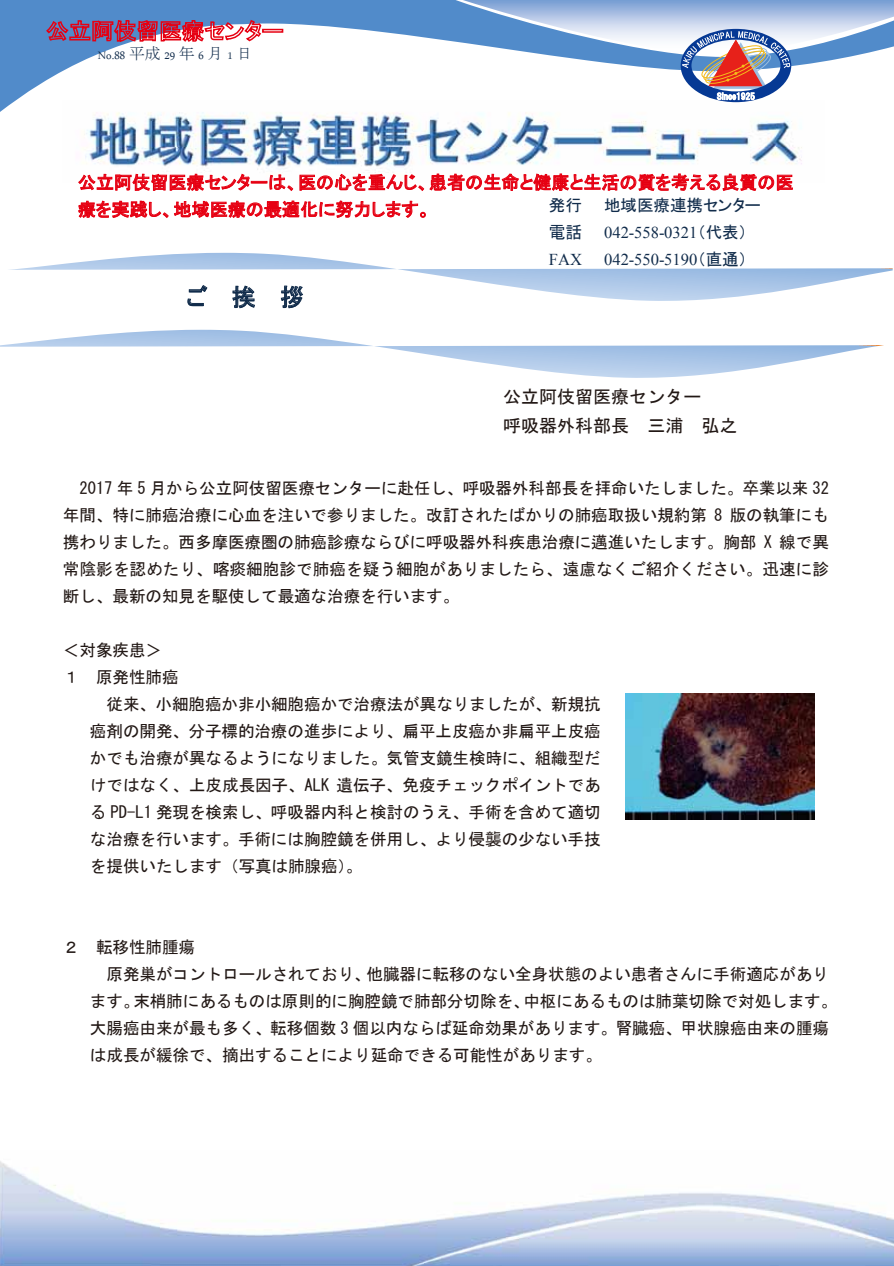
<style>
.page{position:relative;width:894px;height:1266px;background:#fff}
.page>*{position:absolute;margin:0;border:0;box-sizing:border-box;transform-origin:0 0}
.t1{font:24px "MS Gothic";color:#112c4b}
.t2{font:18px/27px "MS P Gothic";color:#e60012}
.t3{font:18px/29.7px "MS Gothic";color:#221815}
.t4{font:16.5px/27px "MS Gothic";color:#221815;text-align:justify}
.t5{font:16.5px "Times New Roman";color:#112c4b}
.t6{font:16.5px "MS P Gothic";color:#112c4b}
.t7{font:15.9px "Arabic Typesetting";color:#112c4b}
.s1{font-family:"MS Mincho"}
.s2{font-family:"MS P Gothic"}
</style>
<div class="page">
<svg style="left:0;top:0;width:462px;height:112px"></svg>
<svg style="left:45px;top:7px;width:239px;height:55px"></svg>
<img style="left:62px;top:100px;width:740px;height:82px">
<svg style="left:78px;top:173px;width:714px;height:45px"></svg>
<svg style="left:9px;top:253px;width:883px;height:55px"></svg>
<img style="left:625px;top:693px;width:189px;height:126px">
<svg style="left:0;top:330px;width:883px;height:48px"></svg>
<svg style="left:462px;top:0;width:431px;height:102px"></svg>
<img style="left:414px;top:1208px;width:479px;height:58px">
<p class="t7" style="left:98px;top:47px;width:156px">No.88<span class="s1">平成</span>29<span class="s1">年</span>6<span class="s1">月</span>1<span class="s1">日</span></p>
<p class="t2" style="left:78px;top:169px;width:716px">公立阿伎留医療センターは、医の心を重んじ、患者の生命と健康と生活の質を考える良質の医療を実践し、地域医療の最適化に努力します。</p>
<p class="t6" style="left:548px;top:197px;width:35px">発行</p>
<p class="t6" style="left:604px;top:197px;width:158px">地域医療連携センター</p>
<p class="t6" style="left:548px;top:224px;width:35px">電話</p>
<p class="t5" style="left:604px;top:222px;width:144px">042-558-0321<span class="s2">（代表）</span></p>
<p class="t5" style="left:548px;top:249px;width:35px">FAX</p>
<p class="t5" style="left:604px;top:249px;width:144px">042-550-5190<span class="s2">（直通）</span></p>
<h1 class="t1" style="left:183px;top:285px;width:122px">ご挨拶</h1>
<p class="t3" style="left:503px;top:381px;width:235px">公立阿伎留医療センター<br>呼吸器外科部長 三浦 弘之</p>
<p class="t4" style="left:63px;top:475px;width:767px;text-indent:17px">2017 年 5 月から公立阿伎留医療センターに赴任し、呼吸器外科部長を拝命いたしました。卒業以来 32年間、特に肺癌治療に心血を注いで参りました。改訂されたばかりの肺癌取扱い規約第 8 版の執筆にも携わりました。西多摩医療圏の肺癌診療ならびに呼吸器外科疾患治療に邁進いたします。胸部 X 線で異常陰影を認めたり、喀痰細胞診で肺癌を疑う細胞がありましたら、遠慮なくご紹介ください。迅速に診断し、最新の知見を駆使して最適な治療を行います。</p>
<p class="t4" style="left:63px;top:637px;width:101px">＜対象疾患＞</p>
<p class="t4" style="left:63px;top:664px;width:117px">１ 原発性肺癌</p>
<p class="t4" style="left:106px;top:691px;width:495px">従来、小細胞癌か非小細胞癌かで治療法が異なりましたが、新規抗</p>
<p class="t4" style="left:90px;top:718px;width:512px">癌剤の開発、分子標的治療の進歩により、扁平上皮癌か非扁平上皮癌</p>
<p class="t4" style="left:90px;top:745px;width:512px">かでも治療が異なるようになりました。気管支鏡生検時に、組織型だ</p>
<p class="t4" style="left:90px;top:772px;width:512px">けではなく、上皮成長因子、ALK 遺伝子、免疫チェックポイントであ</p>
<p class="t4" style="left:90px;top:799px;width:512px">る PD-L1 発現を検索し、呼吸器内科と検討のうえ、手術を含めて適切</p>
<p class="t4" style="left:90px;top:826px;width:512px">な治療を行います。手術には胸腔鏡を併用し、より侵襲の少ない手技</p>
<p class="t4" style="left:90px;top:853px;width:274px">を提供いたします（写真は肺腺癌）。</p>
<p class="t4" style="left:63px;top:934px;width:134px">２ 転移性肺腫瘍</p>
<p class="t4" style="left:106px;top:961px;width:723px">原発巣がコントロールされており、他臓器に転移のない全身状態のよい患者さんに手術適応があり</p>
<p class="t4" style="left:90px;top:988px;width:748px">ます。末梢肺にあるものは原則的に胸腔鏡で肺部分切除を、中枢にあるものは肺葉切除で対処します。</p>
<p class="t4" style="left:90px;top:1015px;width:740px">大腸癌由来が最も多く、転移個数 3 個以内ならば延命効果があります。腎臓癌、甲状腺癌由来の腫瘍</p>
<p class="t4" style="left:90px;top:1042px;width:513px">は成長が緩徐で、摘出することにより延命できる可能性があります。</p>
</div>
